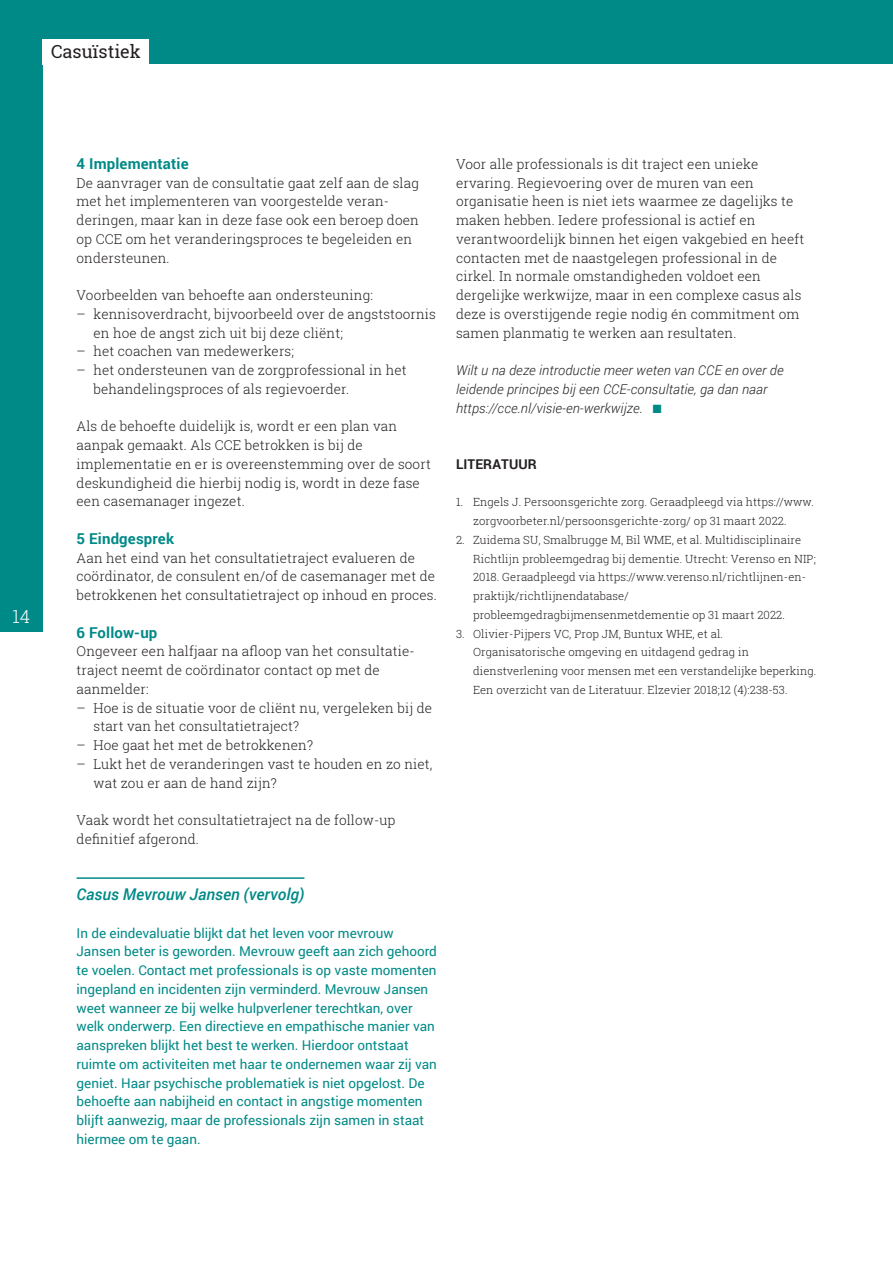
<style>
.page{position:relative;width:893px;height:1263px;background:#fff}
.page>*{position:absolute;margin:0;border:0;box-sizing:border-box;transform-origin:0 0}
.t1{font:18px "Roboto Slab";color:#231f20}
.t2{font:300 18px "Roboto Slab";color:#fff}
.t3{font:italic 500 16.2px "Roboto";color:#008a87}
.t4{font:700 15px "Roboto";letter-spacing:.01em;color:#008a87}
.t5{font:300 13.5px/18.8px "Roboto Slab";letter-spacing:.01em;color:#231f20}
.t6{font:13.5px/18.8px "Roboto";color:#008a87}
.t7{font:italic 300 13.5px/18.8px "Roboto";letter-spacing:.01em;color:#231f20}
.t8{font:700 13.5px "Roboto";letter-spacing:.01em;color:#231f20}
.t9{font:300 11.25px/18.8px "Roboto Slab";letter-spacing:.01em;color:#231f20}
.s1{font-family:"Courier New";font-weight:400;font-style:normal;color:#008a87}
</style>
<div class="page">
<div style="left:0;top:0;width:43px;height:631px;background:#008a87"></div>
<div style="left:0;top:0;width:893px;height:64px;background:#008a87"></div>
<div style="left:43px;top:39px;width:106px;height:26px;background:#fff"></div>
<hr style="left:77px;top:877px;width:227px;height:2px;background:#008a87">
<h1 class="t1" style="left:51px;top:39px;width:91px">Casuïstiek</h1>
<h1 class="t2" style="left:12px;top:604px;width:19px">14</h1>
<p class="t4" style="left:77px;top:153px;width:114px">4 Implementatie</p>
<p class="t5" style="left:77px;top:173px;width:344px">De aanvrager van de consultatie gaat zelf aan de slag met het implementeren van voorgestelde veran&shy;deringen, maar kan in deze fase ook een beroep doen op CCE om het veranderingsproces te begeleiden en ondersteunen.</p>
<p class="t5" style="left:77px;top:285px;width:298px">Voorbeelden van behoefte aan ondersteuning:</p>
<p class="t5" style="left:94px;top:304px;width:344px;text-indent:-17px">– kennisoverdracht, bijvoorbeeld over de angststoornis en hoe de angst zich uit bij deze cliënt;</p>
<p class="t5" style="left:77px;top:342px;width:219px">– het coachen van medewerkers;</p>
<p class="t5" style="left:94px;top:360px;width:314px;text-indent:-17px">– het ondersteunen van de zorgprofessional in het behandelingsproces of als regievoerder.</p>
<p class="t5" style="left:77px;top:417px;width:356px">Als de behoefte duidelijk is, wordt er een plan van aanpak gemaakt. Als CCE betrokken is bij de implementatie en er is overeenstemming over de soort deskundigheid die hierbij nodig is, wordt in deze fase een casemanager ingezet.</p>
<p class="t4" style="left:77px;top:528px;width:99px">5 Eindgesprek</p>
<p class="t5" style="left:77px;top:548px;width:362px">Aan het eind van het consultatietraject evalueren de coördinator, de consulent en/of de casemanager met de betrokkenen het consultatietraject op inhoud en proces.</p>
<p class="t4" style="left:77px;top:622px;width:82px">6 Follow-up</p>
<p class="t5" style="left:77px;top:642px;width:340px">Ongeveer een halfjaar na afloop van het consultatie&shy;traject neemt de coördinator contact op met de aanmelder:</p>
<p class="t5" style="left:94px;top:698px;width:340px;text-indent:-17px">– Hoe is de situatie voor de cliënt nu, vergeleken bij de start van het consultatietraject?</p>
<p class="t5" style="left:77px;top:735px;width:238px">– Hoe gaat het met de betrokkenen?</p>
<p class="t5" style="left:94px;top:754px;width:340px;text-indent:-17px">– Lukt het de veranderingen vast te houden en zo niet, wat zou er aan de hand zijn?</p>
<p class="t5" style="left:77px;top:810px;width:320px">Vaak wordt het consultatietraject na de follow-up definitief afgerond.</p>
<p class="t3" style="left:77px;top:883px;width:229px">Casus Mevrouw Jansen (vervolg)</p>
<p class="t6" style="left:77px;top:923px;width:362px">In de eindevaluatie blijkt dat het leven voor mevrouw Jansen beter is geworden. Mevrouw geeft aan zich gehoord te voelen. Contact met professionals is op vaste momenten ingepland en incidenten zijn verminderd. Mevrouw Jansen weet wanneer ze bij welke hulpverlener terechtkan, over welk onderwerp. Een directieve en empathische manier van aanspreken blijkt het best te werken. Hierdoor ontstaat ruimte om activiteiten met haar te ondernemen waar zij van geniet. Haar psychische problematiek is niet opgelost. De behoefte aan nabijheid en contact in angstige momenten blijft aanwezig, maar de professionals zijn samen in staat hiermee om te gaan.</p>
<p class="t5" style="left:456px;top:154px;width:350px">Voor alle professionals is dit traject een unieke ervaring. Regievoering over de muren van een organisatie heen is niet iets waarmee ze dagelijks te maken hebben. Iedere professional is actief en verantwoordelijk binnen het eigen vakgebied en heeft contacten met de naastgelegen professional in de cirkel. In normale omstandigheden voldoet een dergelijke werkwijze, maar in een complexe casus als deze is overstijgende regie nodig én commitment om samen planmatig te werken aan resultaten.</p>
<p class="t7" style="left:456px;top:360px;width:329px">Wilt u na deze introductie meer weten van CCE en over de leidende principes bij een CCE-consultatie, ga dan naar https://cce.nl/visie-en-werkwijze. <span class="s1">■</span></p>
<p class="t8" style="left:456px;top:454px;width:82px">LITERATUUR</p>
<p class="t9" style="left:473px;top:493px;width:342px;text-indent:-17px">1. Engels J. Persoonsgerichte zorg. Geraadpleegd via https://www. zorgvoorbeter.nl/persoonsgerichte-zorg/ op 31 maart 2022.</p>
<p class="t9" style="left:473px;top:530px;width:344px;text-indent:-17px">2. Zuidema SU, Smalbrugge M, Bil WME, et al. Multidisciplinaire Richtlijn probleemgedrag bij dementie. Utrecht: Verenso en NIP; 2018. Geraadpleegd via https://www.verenso.nl/richtlijnen-en&shy;praktijk/richtlijnendatabase/ probleemgedragbijmensenmetdementie op 31 maart 2022.</p>
<p class="t9" style="left:473px;top:624px;width:345px;text-indent:-17px">3. Olivier-Pijpers VC, Prop JM, Buntux WHE, et al.<br>Organisatorische omgeving en uitdagend gedrag in dienstverlening voor mensen met een verstandelijke beperking.<br>Een overzicht van de Literatuur. Elzevier 2018;12 (4):238-53.</p>
</div>
